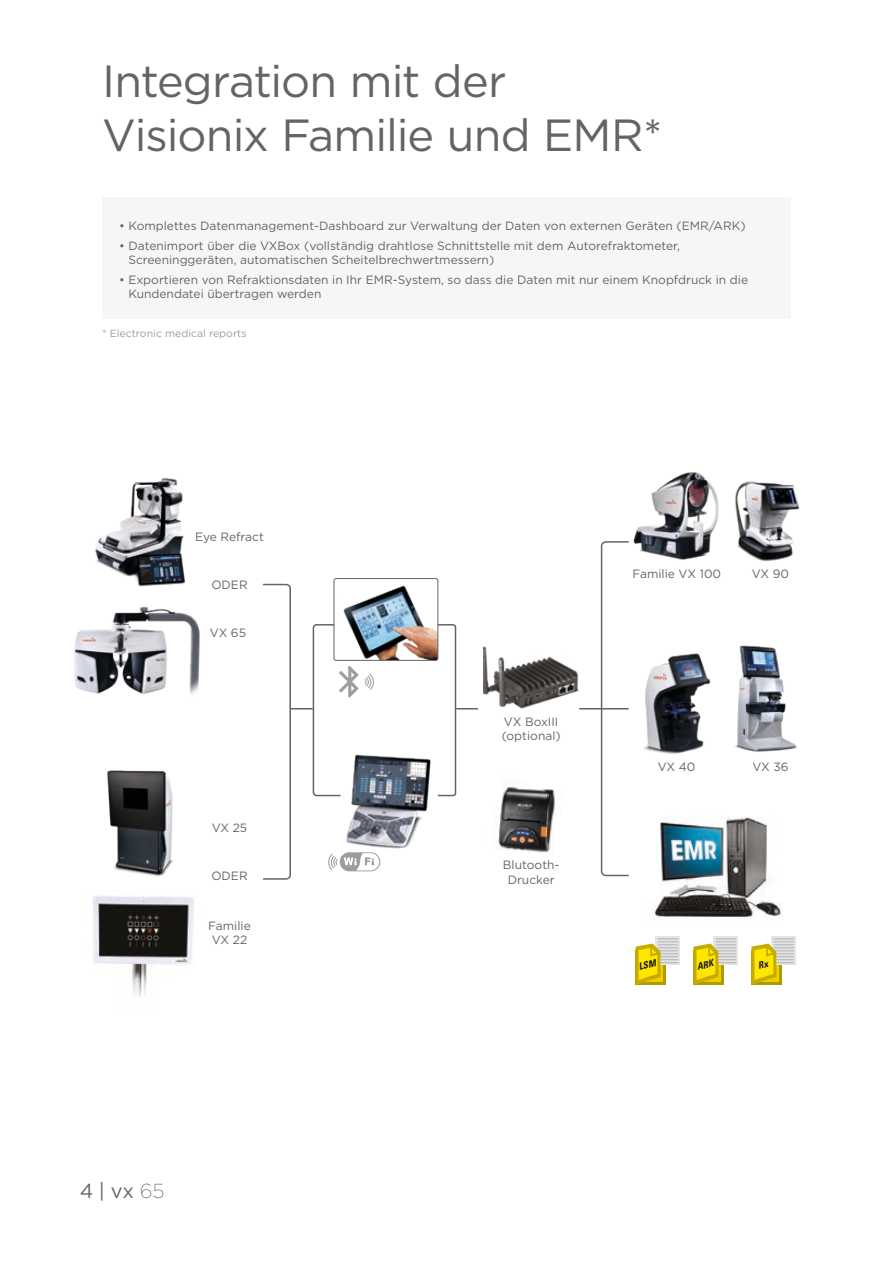
<style>
.page{position:relative;width:893px;height:1263px;background:#fff}
.page>*{position:absolute;margin:0;border:0;box-sizing:border-box;transform-origin:0 0}
.t1{font:45px/54px "Gotham";letter-spacing:-.02em;color:#646463}
.t2{font:20.25px "Gotham";color:#646463}
.t3{font:12px/14.4px "Gotham";color:#646463}
.t4{font:10.5px "Gotham";color:#9d9d9d}
.s1{font-family:"Gotham Ex";font-weight:300}
</style>
<div class="page">
<img style="left:95px;top:478px;width:90px;height:109px">
<img style="left:734px;top:645px;width:64px;height:107px">
<img style="left:74px;top:606px;width:126px;height:89px">
<img style="left:735px;top:481px;width:65px;height:80px">
<img style="left:107px;top:770px;width:66px;height:107px">
<img style="left:644px;top:653px;width:67px;height:101px">
<img style="left:92px;top:896px;width:102px;height:101px">
<div style="left:102px;top:198px;width:689px;height:121px;background:#f6f6f6"></div>
<img style="left:653px;top:817px;width:129px;height:102px">
<img style="left:483px;top:646px;width:98px;height:64px">
<img style="left:494px;top:784px;width:61px;height:69px">
<div style="left:656px;top:937px;width:24px;height:28px;background:#e4e4e3"></div>
<div style="left:714px;top:937px;width:24px;height:28px;background:#e4e4e3"></div>
<div style="left:772px;top:937px;width:24px;height:28px;background:#e4e4e3"></div>
<img style="left:633px;top:472px;width:86px;height:88px">
<svg style="left:600px;top:541px;width:29px;height:336px"></svg>
<hr style="left:579px;top:708px;width:50px;height:1px;background:#646463">
<img style="left:380px;top:756px;width:51px;height:93px">
<img style="left:334px;top:578px;width:104px;height:81px">
<div style="left:334px;top:578px;width:104px;height:83px;border:1px solid #646463;border-radius:2px"></div>
<svg style="left:263px;top:583px;width:117px;height:297px"></svg>
<svg style="left:436px;top:623px;width:42px;height:174px"></svg>
<svg style="left:636px;top:938px;width:42px;height:47px"></svg>
<svg style="left:693px;top:938px;width:43px;height:47px"></svg>
<svg style="left:751px;top:938px;width:43px;height:47px"></svg>
<h1 class="t1" style="left:102px;top:53px;width:562px">Integration mit der<br>Visionix Familie und EMR*</h1>
<p class="t3" style="left:119px;top:219px;width:628px">• Komplettes Datenmanagement-Dashboard zur Verwaltung der Daten von externen Geräten (EMR/ARK)</p>
<p class="t3" style="left:128px;top:238px;width:553px;text-indent:-9px">• Datenimport über die VXBox (vollständig drahtlose Schnittstelle mit dem Autorefraktometer,<br>Screeninggeräten, automatischen Scheitelbrechwertmessern)</p>
<p class="t3" style="left:128px;top:272px;width:621px;text-indent:-9px">• Exportieren von Refraktionsdaten in Ihr EMR-System, so dass die Daten mit nur einem Knopfdruck in die<br>Kundendatei übertragen werden</p>
<p class="t4" style="left:102px;top:328px;width:146px">* Electronic medical reports</p>
<p class="t3" style="left:195px;top:530px;width:70px">Eye Refract</p>
<p class="t3" style="left:211px;top:577px;width:38px">ODER</p>
<p class="t3" style="left:210px;top:626px;width:38px">VX 65</p>
<p class="t3" style="left:212px;top:820px;width:37px">VX 25</p>
<p class="t3" style="left:211px;top:869px;width:38px">ODER</p>
<p class="t3" style="left:208px;top:918px;width:44px">Familie<br>VX 22</p>
<h2 class="t2" style="left:80px;top:1179px;width:86px">4 | vx <span class="s1">65</span></h2>
<p class="t3" style="left:502px;top:714px;width:61px">VX BoxIII (optional)</p>
<p class="t3" style="left:503px;top:858px;width:58px;text-align:center">Blutooth-<br>Drucker</p>
<p class="t3" style="left:632px;top:566px;width:90px">Familie VX 100</p>
<p class="t3" style="left:752px;top:566px;width:39px">VX 90</p>
<p class="t3" style="left:658px;top:759px;width:39px">VX 40</p>
<p class="t3" style="left:752px;top:759px;width:38px">VX 36</p>
</div>
